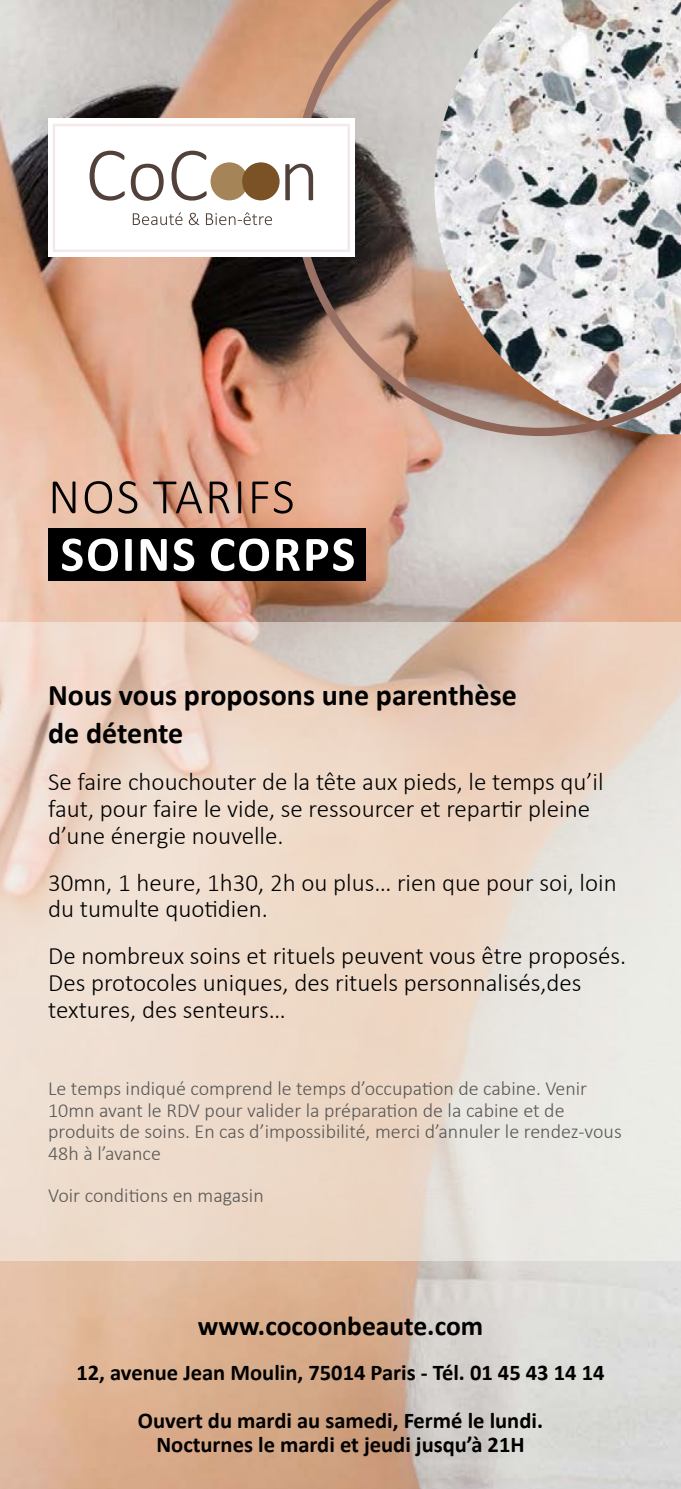
<style>
.page{position:relative;width:681px;height:1489px;background:#fff}
.page>*{position:absolute;margin:0;border:0;box-sizing:border-box;transform-origin:0 0}
.t1{font:700 50px "Calibri";letter-spacing:.04em;color:#fff}
.t2{font:300 50px "Calibri";letter-spacing:.04em;color:#000}
.t3{font:700 30px/37.8px "Calibri";color:#000}
.t4{font:700 27.5px "Calibri";color:#000}
.t5{font:300 25px/27px "Calibri";color:#000}
.t6{font:700 22.5px/48.5px "Calibri";color:#000;text-align:center}
.t7{font:300 20px/21.5px "Calibri";color:#575756}
</style>
<div class="page">
<img style="left:0;top:0;width:680px;height:1488px">
<svg style="left:0;top:621px;width:680px;height:639px;background:#ebdacd"></svg>
<img style="left:292px;top:0;width:388px;height:436px">
<div style="left:48px;top:119px;width:306px;height:138px;background:#fff"></div>
<svg style="left:53px;top:124px;width:297px;height:128px"></svg>
<div style="left:49px;top:528px;width:317px;height:52px;background:#000"></div>
<h1 class="t2" style="left:48px;top:465px;width:248px">NOS TARIFS</h1>
<h1 class="t1" style="left:60px;top:518px;width:296px">SOINS CORPS</h1>
<p class="t3" style="left:48px;top:675px;width:470px">Nous vous proposons une parenthèse de détente</p>
<p class="t5" style="left:48px;top:767px;width:557px">Se faire chouchouter de la tête aux pieds, le temps qu’il faut, pour faire le vide, se ressourcer et repartir pleine d’une énergie nouvelle.</p>
<p class="t5" style="left:48px;top:868px;width:570px">30mn, 1 heure, 1h30, 2h ou plus… rien que pour soi, loin du tumulte quotidien.</p>
<p class="t5" style="left:48px;top:942px;width:579px">De nombreux soins et rituels peuvent vous être proposés.<br>Des protocoles uniques, des rituels personnalisés,des textures, des senteurs…</p>
<p class="t7" style="left:48px;top:1077px;width:575px">Le temps indiqué comprend le temps d’occupation de cabine. Venir 10mn avant le RDV pour valider la préparation de la cabine et de produits de soins. En cas d’impossibilité, merci d’annuler le rendez-vous 48h à l’avance</p>
<p class="t7" style="left:48px;top:1183px;width:217px">Voir conditions en magasin</p>
<p class="t4" style="left:198px;top:1306px;width:287px">www.cocoonbeaute.com</p>
<p class="t6" style="left:76px;top:1347px;width:529px">12, avenue Jean Moulin, 75014 Paris - Tél. 01 45 43 14 14<br>Ouvert du mardi au samedi, Fermé le lundi.</p>
<p class="t6" style="left:156px;top:1420px;width:369px">Nocturnes le mardi et jeudi jusqu’à 21H</p>
</div>
